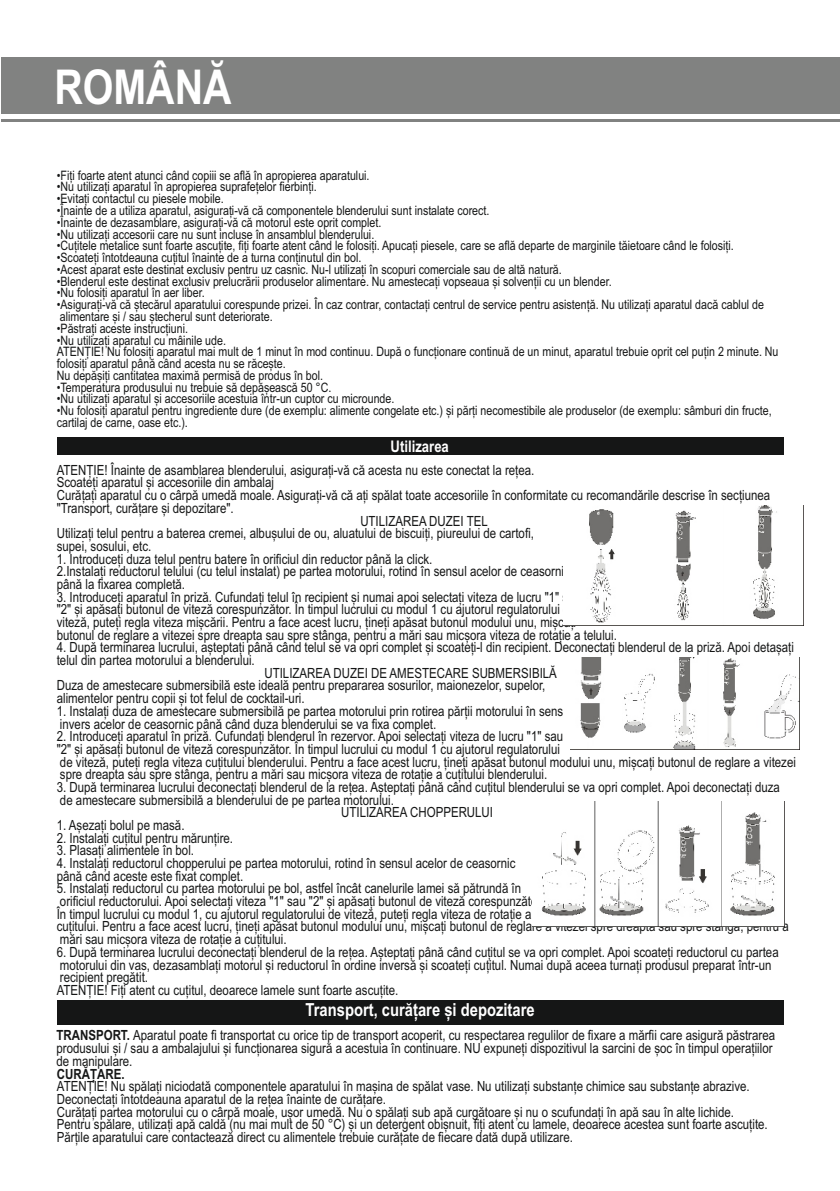
<style>
.page{position:relative;width:840px;height:1191px;background:#fff}
.page>*{position:absolute;margin:0;border:0;box-sizing:border-box;transform-origin:0 0}
.t1{font:700 48px "Arial Narrow";color:#fff}
.t2{font:700 18px "Arial Narrow";color:#fff}
.t3{font:700 16px "Arial Narrow";color:#fff}
.t4{font:14px/12.6px "Arial Narrow";color:#151616}
.t5{font:700 14px "Arial Narrow";color:#151616}
.t6{font:13px/11.8px "Arial Narrow";color:#151616}
.s1{font-weight:700}
</style>
<div class="page">
<div style="left:1px;top:57px;width:838px;height:56px;background:#818281"></div>
<hr style="left:1px;top:119px;width:838px;height:3px;background:#818281">
<div style="left:57px;top:438px;width:725px;height:17px;background:#151616"></div>
<img style="left:589px;top:506px;width:188px;height:117px">
<img style="left:580px;top:658px;width:219px;height:91px">
<img style="left:541px;top:801px;width:234px;height:125px">
<div style="left:57px;top:1000px;width:725px;height:24px;background:#151616"></div>
<h1 class="t1" style="left:68px;top:67px;width:179px">ROMÂNĂ</h1>
<p class="t6" style="left:57px;top:170px;width:314px">• Fiți foarte atent atunci când copiii se află în apropierea aparatului.</p>
<p class="t6" style="left:57px;top:182px;width:261px">• Nu utilizați aparatul în apropierea suprafețelor fierbinți.</p>
<p class="t6" style="left:57px;top:194px;width:168px">• Evitați contactul cu piesele mobile.</p>
<p class="t6" style="left:57px;top:206px;width:434px">• Înainte de a utiliza aparatul, asigurați-vă că componentele blenderului sunt instalate corect.</p>
<p class="t6" style="left:57px;top:217px;width:326px">• Înainte de dezasamblare, asigurați-vă că motorul este oprit complet.</p>
<p class="t6" style="left:57px;top:229px;width:319px">• Nu utilizați accesorii care nu sunt incluse în ansamblul blenderului.</p>
<p class="t6" style="left:57px;top:241px;width:678px">• Cuțitele metalice sunt foarte ascuțite, fiți foarte atent când le folosiți. Apucați piesele, care se află departe de marginile tăietoare când le folosiți.</p>
<p class="t6" style="left:57px;top:253px;width:306px">• Scoateți întotdeauna cuțitul înainte de a turna conținutul din bol.</p>
<p class="t6" style="left:57px;top:264px;width:506px">• Acest aparat este destinat exclusiv pentru uz casnic. Nu-l utilizați în scopuri comerciale sau de altă natură.</p>
<p class="t6" style="left:57px;top:276px;width:556px">• Blenderul este destinat exclusiv prelucrării produselor alimentare. Nu amestecați vopseaua și solvenții cu un blender.</p>
<p class="t6" style="left:57px;top:288px;width:149px">• Nu folosiți aparatul în aer liber.</p>
<p class="t6" style="left:57px;top:300px;width:708px">• Asigurați-vă că ștecărul aparatului corespunde prizei. În caz contrar, contactați centrul de service pentru asistență. Nu utilizați aparatul dacă cablul de alimentare și / sau ștecherul sunt deteriorate.</p>
<p class="t6" style="left:57px;top:323px;width:133px">• Păstrați aceste instrucțiuni.</p>
<p class="t6" style="left:57px;top:335px;width:722px">• Nu utilizați aparatul cu mâinile ude.<br>ATENȚIE! Nu folosiți aparatul mai mult de 1 minut în mod continuu. După o funcționare continuă de un minut, aparatul trebuie oprit cel puțin 2 minute. Nu folosiți aparatul până când acesta nu se răcește.<br>Nu depășiți cantitatea maximă permisă de produs în bol.</p>
<p class="t6" style="left:57px;top:382px;width:276px">• Temperatura produsului nu trebuie să depășească 50 °C.</p>
<p class="t6" style="left:57px;top:394px;width:339px">• Nu utilizați aparatul și accesoriile acestuia într-un cuptor cu microunde.</p>
<p class="t6" style="left:57px;top:406px;width:716px">• Nu folosiți aparatul pentru ingrediente dure (de exemplu: alimente congelate etc.) și părți necomestibile ale produselor (de exemplu: sâmburi din fructe, cartilaj de carne, oase etc.).</p>
<p class="t3" style="left:390px;top:440px;width:60px">Utilizarea</p>
<p class="t4" style="left:57px;top:465px;width:479px">ATENȚIE! Înainte de asamblarea blenderului, asigurați-vă că acesta nu este conectat la rețea.</p>
<p class="t4" style="left:57px;top:477px;width:218px">Scoateți aparatul și accesoriile din ambalaj</p>
<p class="t4" style="left:57px;top:490px;width:714px">Curățați aparatul cu o cârpă umedă moale. Asigurați-vă că ați spălat toate accesoriile în conformitate cu recomandările descrise în secțiunea</p>
<p class="t4" style="left:57px;top:503px;width:178px">"Transport, curățare și depozitare".</p>
<p class="t4" style="left:360px;top:515px;width:129px">UTILIZAREA DUZEI TEL</p>
<p class="t4" style="left:57px;top:528px;width:478px">Utilizați telul pentru a baterea cremei, albușului de ou, aluatului de biscuiți, piureului de cartofi,</p>
<p class="t4" style="left:57px;top:541px;width:96px">supei, sosului, etc.</p>
<p class="t4" style="left:57px;top:553px;width:514px">1. Introduceți duza telul pentru batere în orificiul din reductor până la click.<br>2.Instalați reductorul telului (cu telul instalat) pe partea motorului, rotind în sensul acelor de ceasornic până la fixarea completă.</p>
<p class="t4" style="left:57px;top:591px;width:561px">3. Introduceți aparatul în priză. Cufundați telul în recipient și numai apoi selectați viteza de lucru "1" sau<br>"2" și apăsați butonul de viteză corespunzător. În timpul lucrului cu modul 1 cu ajutorul regulatorului de<br>viteză, puteți regla viteza mișcării. Pentru a face acest lucru, țineți apăsat butonul modului unu, mișcați butonul de reglare a vitezei spre dreapta sau spre stânga, pentru a mări sau micșora viteza de rotație a telului.</p>
<p class="t4" style="left:57px;top:642px;width:738px">4. După terminarea lucrului, așteptați până când telul se va opri complet și scoateți-l din recipient. Deconectați blenderul de la priză. Apoi detașați</p>
<p class="t4" style="left:57px;top:655px;width:199px">telul din partea motorului a blenderului.</p>
<p class="t4" style="left:264px;top:668px;width:294px">UTILIZAREA DUZEI DE AMESTECARE SUBMERSIBILĂ</p>
<p class="t4" style="left:57px;top:680px;width:490px">Duza de amestecare submersibilă este ideală pentru prepararea sosurilor, maionezelor, supelor,</p>
<p class="t4" style="left:57px;top:693px;width:249px">alimentelor pentru copii și tot felul de cocktail-uri.</p>
<p class="t4" style="left:57px;top:706px;width:508px">1. Instalați duza de amestecare submersibilă pe partea motorului prin rotirea părții motorului în sens invers acelor de ceasornic până când duza blenderului se va fixa complet.</p>
<p class="t4" style="left:57px;top:731px;width:740px">2. Introduceți aparatul în priză. Cufundați blenderul în rezervor. Apoi selectați viteza de lucru "1" sau<br>"2" și apăsați butonul de viteză corespunzător. În timpul lucrului cu modul 1 cu ajutorul regulatorului<br>de viteză, puteți regla viteza cuțitului blenderului. Pentru a face acest lucru, țineți apăsat butonul modului unu, mișcați butonul de reglare a vitezei spre dreapta sau spre stânga, pentru a mări sau micșora viteza de rotație a cuțitului blenderului.</p>
<p class="t4" style="left:57px;top:782px;width:724px">3. După terminarea lucrului deconectați blenderul de la rețea. Așteptați până când cuțitul blenderului se va opri complet. Apoi deconectați duza</p>
<p class="t4" style="left:60px;top:794px;width:335px">de amestecare submersibilă a blenderului de pe partea motorului.</p>
<p class="t4" style="left:341px;top:807px;width:153px">UTILIZAREA CHOPPERULUI</p>
<p class="t4" style="left:57px;top:820px;width:129px">1. Așezați bolul pe masă.</p>
<p class="t4" style="left:57px;top:832px;width:178px">2. Instalați cuțitul pentru mărunțire.</p>
<p class="t4" style="left:57px;top:845px;width:139px">3. Plasați alimentele în bol.</p>
<p class="t4" style="left:57px;top:858px;width:460px">4. Instalați reductorul chopperului pe partea motorului, rotind în sensul acelor de ceasornic până când aceste este fixat complet.</p>
<p class="t4" style="left:57px;top:883px;width:733px">5. Instalați reductorul cu partea motorului pe bol, astfel încât canelurile lamei să pătrundă în<br>orificiul reductorului. Apoi selectați viteza "1" sau "2" și apăsați butonul de viteză corespunzător.<br>În timpul lucrului cu modul 1, cu ajutorul regulatorului de viteză, puteți regla viteza de rotație a<br>cuțitului. Pentru a face acest lucru, țineți apăsat butonul modului unu, mișcați butonul de reglare a vitezei spre dreapta sau spre stânga, pentru a mări sau micșora viteza de rotație a cuțitului.</p>
<p class="t4" style="left:57px;top:947px;width:723px">6. După terminarea lucrului deconectați blenderul de la rețea. Așteptați până când cuțitul se va opri complet. Apoi scoateți reductorul cu partea motorului din vas, dezasamblați motorul și reductorul în ordine inversă și scoateți cuțitul. Numai după aceea turnați produsul preparat într-un recipient pregătit.<br>ATENȚIE! Fiți atent cu cuțitul, deoarece lamele sunt foarte ascuțite.</p>
<p class="t2" style="left:305px;top:1003px;width:230px">Transport, curățare și depozitare</p>
<p class="t4" style="left:56px;top:1030px;width:719px"><span class="s1">TRANSPORT.</span> Aparatul poate fi transportat cu orice tip de transport acoperit, cu respectarea regulilor de fixare a mărfii care asigură păstrarea produsului și / sau a ambalajului și funcționarea sigură a acestuia în continuare. NU expuneți dispozitivul la sarcini de șoc în timpul operațiilor de manipulare.</p>
<p class="t5" style="left:57px;top:1068px;width:69px">CURĂȚARE.</p>
<p class="t4" style="left:57px;top:1081px;width:712px">ATENȚIE! Nu spălați niciodată componentele aparatului în mașina de spălat vase. Nu utilizați substanțe chimice sau substanțe abrazive.<br>Deconectați întotdeauna aparatul de la rețea înainte de curățare.<br>Curățați partea motorului cu o cârpă moale, ușor umedă. Nu o spălați sub apă curgătoare și nu o scufundați în apă sau în alte lichide.<br>Pentru spălare, utilizați apă caldă (nu mai mult de 50 °C) și un detergent obișnuit, fiți atent cu lamele, deoarece acestea sunt foarte ascuțite.<br>Părțile aparatului care contactează direct cu alimentele trebuie curățate de fiecare dată după utilizare.</p>
</div>
